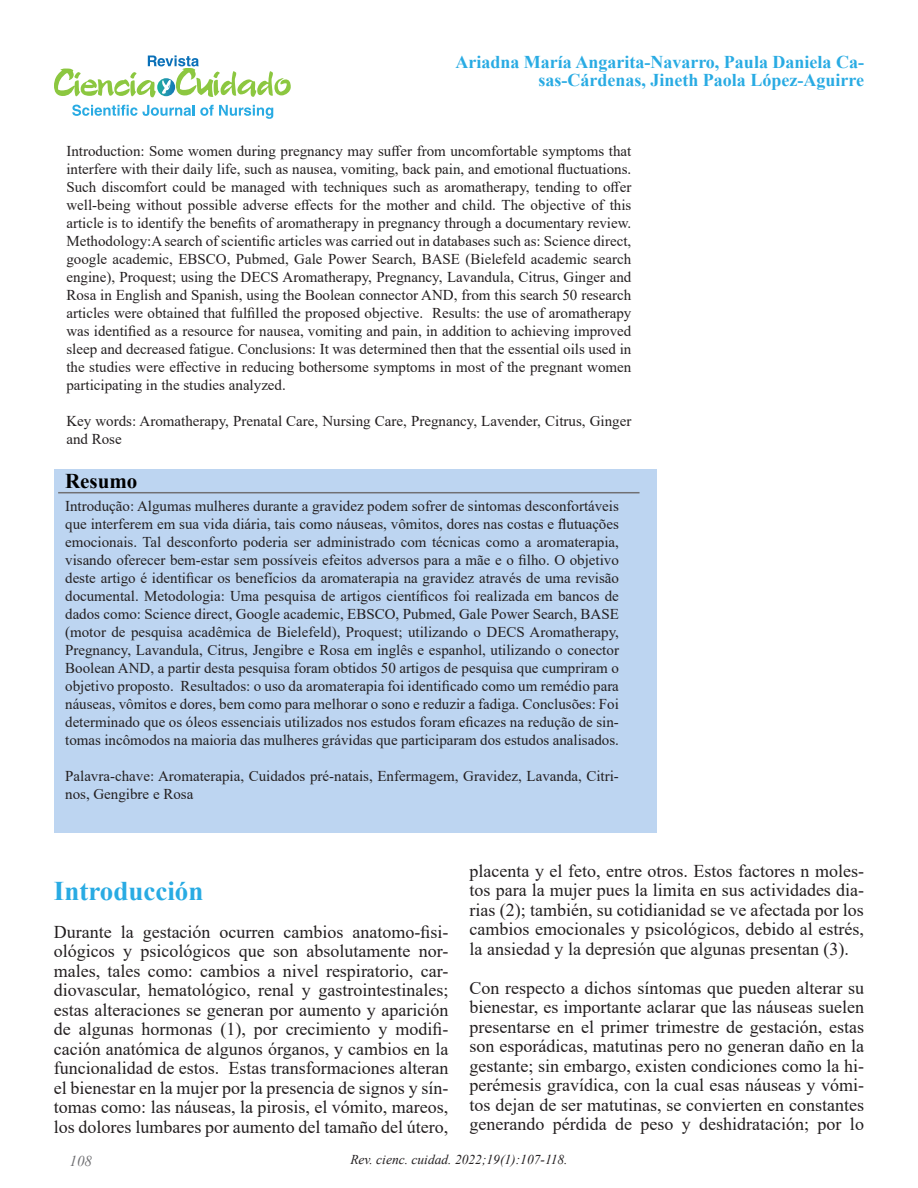
<style>
.page{position:relative;width:918px;height:1188px;background:#fff}
.page>*{position:absolute;margin:0;border:0;box-sizing:border-box;transform-origin:0 0}
.t1{font:700 27px "Times New Roman";color:#29abe3}
.t2{font:700 21px "Times New Roman";color:#000}
.t3{font:18px/19.5px "Times New Roman";color:#231f20;text-align:justify}
.t4{font:700 18px/18px "Times New Roman";color:#29abe3;text-align:right}
.t5{font:15px/18px "Times New Roman";color:#231f20;text-align:justify}
.t6{font:italic 15px "Times New Roman";color:#707073}
.t7{font:italic 13.5px "Times New Roman";color:#231f20}
</style>
<div class="page">
<div style="left:54px;top:469px;width:603px;height:364px;background:#bdd5f1"></div>
<hr style="left:58px;top:492px;width:582px;height:1px;background:#707073">
<svg style="left:54px;top:55px;width:237px;height:42px"></svg>
<svg style="left:72px;top:105px;width:201px;height:14px"></svg>
<p class="t4" style="left:455px;top:52px;width:410px">Ariadna María Angarita-Navarro, Paula Daniela Ca&shy;sas-Cárdenas, Jineth Paola López-Aguirre</p>
<p class="t5" style="left:66px;top:142px;width:567px">Introduction: Some women during pregnancy may suffer from uncomfortable symptoms that interfere with their daily life, such as nausea, vomiting, back pain, and emotional fluctuations.<br>Such discomfort could be managed with techniques such as aromatherapy, tending to offer well-being without possible adverse effects for the mother and child. The objective of this article is to identify the benefits of aromatherapy in pregnancy through a documentary review.<br>Methodology:A search of scientific articles was carried out in databases such as: Science direct, google academic, EBSCO, Pubmed, Gale Power Search, BASE (Bielefeld academic search engine), Proquest; using the DECS Aromatherapy, Pregnancy, Lavandula, Citrus, Ginger and Rosa in English and Spanish, using the Boolean connector AND, from this search 50 research articles were obtained that fulfilled the proposed objective. Results: the use of aromatherapy was identified as a resource for nausea, vomiting and pain, in addition to achieving improved sleep and decreased fatigue. Conclusions: It was determined then that the essential oils used in the studies were effective in reducing bothersome symptoms in most of the pregnant women participating in the studies analyzed.</p>
<p class="t5" style="left:66px;top:412px;width:566px">Key words: Aromatherapy, Prenatal Care, Nursing Care, Pregnancy, Lavender, Citrus, Ginger and Rose</p>
<p class="t2" style="left:65px;top:466px;width:74px">Resumo</p>
<p class="t5" style="left:65px;top:496px;width:555px">Introdução: Algumas mulheres durante a gravidez podem sofrer de sintomas desconfortáveis que interferem em sua vida diária, tais como náuseas, vômitos, dores nas costas e flutuações emocionais. Tal desconforto poderia ser administrado com técnicas como a aromaterapia, visando oferecer bem-estar sem possíveis efeitos adversos para a mãe e o filho. O objetivo deste artigo é identificar os benefícios da aromaterapia na gravidez através de uma revisão documental. Metodologia: Uma pesquisa de artigos científicos foi realizada em bancos de dados como: Science direct, Google academic, EBSCO, Pubmed, Gale Power Search, BASE (motor de pesquisa acadêmica de Bielefeld), Proquest; utilizando o DECS Aromatherapy, Pregnancy, Lavandula, Citrus, Jengibre e Rosa em inglês e espanhol, utilizando o conector Boolean AND, a partir desta pesquisa foram obtidos 50 artigos de pesquisa que cumpriram o objetivo proposto. Resultados: o uso da aromaterapia foi identificado como um remédio para náuseas, vômitos e dores, bem como para melhorar o sono e reduzir a fadiga. Conclusões: Foi determinado que os óleos essenciais utilizados nos estudos foram eficazes na redução de sin&shy;tomas incômodos na maioria das mulheres grávidas que participaram dos estudos analisados.</p>
<p class="t5" style="left:65px;top:766px;width:555px">Palavra-chave: Aromaterapia, Cuidados pré-natais, Enfermagem, Gravidez, Lavanda, Citri&shy;nos, Gengibre e Rosa</p>
<p class="t3" style="left:470px;top:860px;width:396px">placenta y el feto, entre otros. Estos factores n moles&shy;tos para la mujer pues la limita en sus actividades dia&shy;rias (2); también, su cotidianidad se ve afectada por los cambios emocionales y psicológicos, debido al estrés, la ansiedad y la depresión que algunas presentan (3).</p>
<p class="t3" style="left:470px;top:977px;width:396px">Con respecto a dichos síntomas que pueden alterar su bienestar, es importante aclarar que las náuseas suelen presentarse en el primer trimestre de gestación, estas son esporádicas, matutinas pero no generan daño en la gestante; sin embargo, existen condiciones como la hi&shy;perémesis gravídica, con la cual esas náuseas y vómi&shy;tos dejan de ser matutinas, se convierten en constantes generando pérdida de peso y deshidratación; por lo</p>
<p class="t7" style="left:350px;top:1150px;width:219px">Rev. cienc. cuidad. 2022;19(1):107-118.</p>
<p class="t1" style="left:54px;top:871px;width:151px">Introducción</p>
<p class="t3" style="left:54px;top:921px;width:396px">Durante la gestación ocurren cambios anatomo-fisi&shy;ológicos y psicológicos que son absolutamente nor&shy;males, tales como: cambios a nivel respiratorio, car&shy;diovascular, hematológico, renal y gastrointestinales; estas alteraciones se generan por aumento y aparición de algunas hormonas (1), por crecimiento y modifi&shy;cación anatómica de algunos órganos, y cambios en la funcionalidad de estos. Estas transformaciones alteran el bienestar en la mujer por la presencia de signos y sín&shy;tomas como: las náuseas, la pirosis, el vómito, mareos, los dolores lumbares por aumento del tamaño del útero,</p>
<p class="t6" style="left:70px;top:1151px;width:24px">108</p>
</div>
